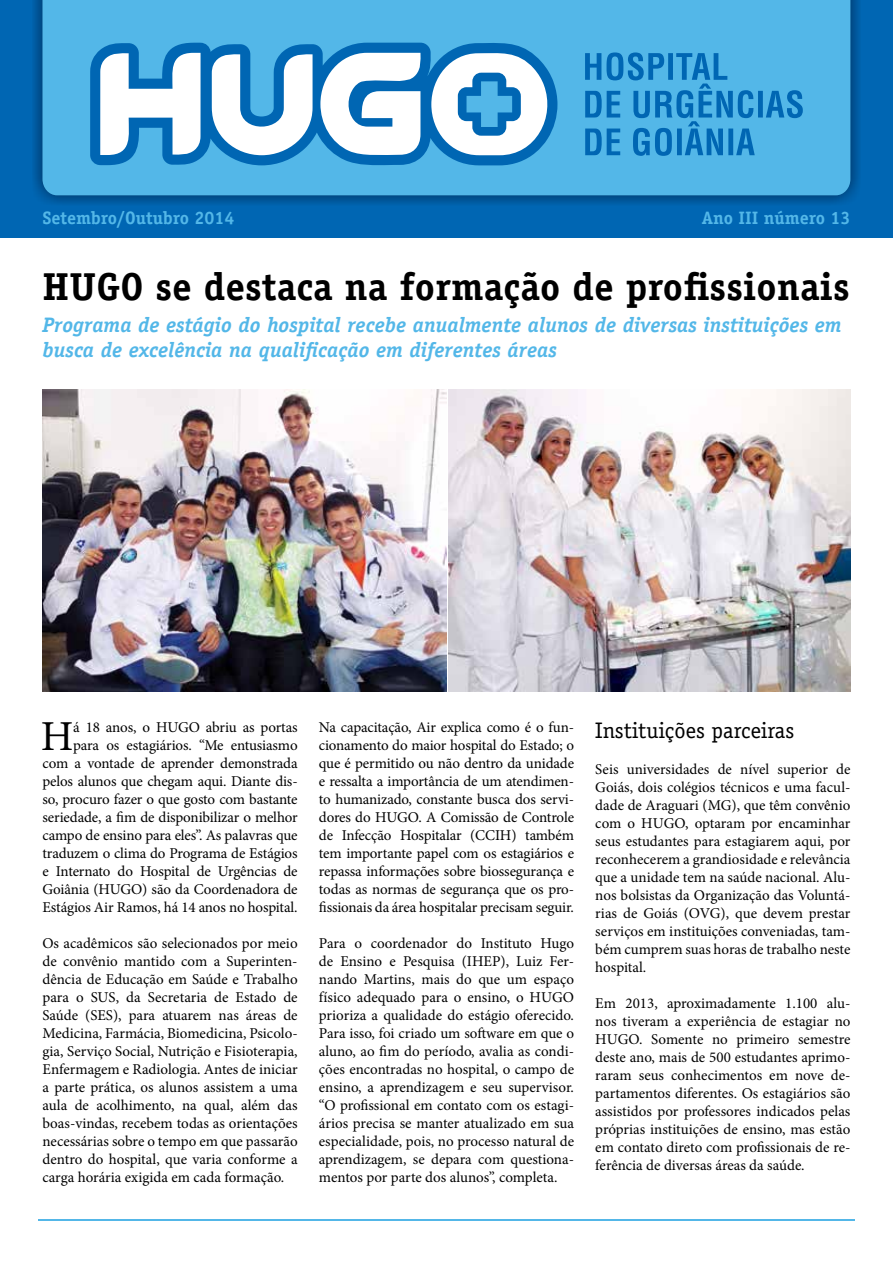
<style>
.page{position:relative;width:893px;height:1263px;background:#fff}
.page>*{position:absolute;margin:0;border:0;box-sizing:border-box;transform-origin:0 0}
.t1{font:42.75px "Minion Pro";color:#000}
.t2{font:700 39px "Officina Serif";letter-spacing:.005em;color:#000}
.t3{font:22.5px "Officina Serif";color:#000}
.t4{font:italic 700 21px/25.2px "Officina Serif";color:#53b7e8}
.t5{font:700 18px "Officina Serif";color:#53b7e8}
.t6{font:15px/18px "Minion Pro";letter-spacing:-.01em;color:#000;text-align:justify}
</style>
<div class="page">
<hr style="left:38px;top:1220px;width:817px;height:1px;background:#53b7e8">
<div style="left:0;top:0;width:893px;height:237px;background:#0066b3"></div>
<img style="left:33px;top:0;width:826px;height:204px">
<div style="left:42px;top:0;width:808px;height:195px;background:#53b7e8"></div>
<svg style="left:90px;top:42px;width:467px;height:124px"></svg>
<svg style="left:100px;top:50px;width:456px;height:107px;fill:#fff"></svg>
<svg style="left:585px;top:52px;width:230px;height:120px"></svg>
<img style="left:43px;top:390px;width:403px;height:301px">
<img style="left:448px;top:390px;width:402px;height:301px">
<p class="t5" style="left:43px;top:206px;width:194px">Setembro/Outubro 2014</p>
<p class="t5" style="left:702px;top:206px;width:150px">Ano III número 13</p>
<h2 class="t2" style="left:43px;top:262px;width:809px">HUGO se destaca na formação de profissionais</h2>
<h3 class="t4" style="left:43px;top:312px;width:801px">Programa de estágio do hospital recebe anualmente alunos de diversas instituições em busca de excelência na qualificação em diferentes áreas</h3>
<p class="t6" style="left:42px;top:718px;width:257px;text-align:right">á 18 anos, o HUGO abriu as portas<br>para os estagiários. “Me entusiasmo<br>com a vontade de aprender demonstrada pelos alunos que chegam aqui. Diante dis&shy;so, procuro fazer o que gosto com bastante seriedade, a fim de disponibilizar o melhor campo de ensino para eles”. As palavras que traduzem o clima do Programa de Estágios e Internato do Hospital de Urgências de Goiânia (HUGO) são da Coordenadora de Estágios Air Ramos, há 14 anos no hospital.</p>
<p class="t6" style="left:42px;top:934px;width:257px">Os acadêmicos são selecionados por meio de convênio mantido com a Superinten&shy;dência de Educação em Saúde e Trabalho para o SUS, da Secretaria de Estado de Saúde (SES), para atuarem nas áreas de Medicina, Farmácia, Biomedicina, Psicolo&shy;gia, Serviço Social, Nutrição e Fisioterapia, Enfermagem e Radiologia. Antes de iniciar a parte prática, os alunos assistem a uma aula de acolhimento, na qual, além das boas-vindas, recebem todas as orientações necessárias sobre o tempo em que passarão dentro do hospital, que varia conforme a carga horária exigida em cada formação.</p>
<h1 class="t1" style="left:41px;top:707px;width:34px">H</h1>
<p class="t6" style="left:319px;top:718px;width:257px">Na capacitação, Air explica como é o fun&shy;cionamento do maior hospital do Estado; o que é permitido ou não dentro da unidade e ressalta a importância de um atendimen&shy;to humanizado, constante busca dos servi&shy;dores do HUGO. A Comissão de Controle de Infecção Hospitalar (CCIH) também tem importante papel com os estagiários e repassa informações sobre biossegurança e todas as normas de segurança que os pro&shy;fissionais da área hospitalar precisam seguir.</p>
<p class="t6" style="left:319px;top:934px;width:257px">Para o coordenador do Instituto Hugo de Ensino e Pesquisa (IHEP), Luiz Fer&shy;nando Martins, mais do que um espaço físico adequado para o ensino, o HUGO prioriza a qualidade do estágio oferecido.<br>Para isso, foi criado um software em que o aluno, ao fim do período, avalia as condi&shy;ções encontradas no hospital, o campo de ensino, a aprendizagem e seu supervisor. “O profissional em contato com os estagi&shy;ários precisa se manter atualizado em sua especialidade, pois, no processo natural de aprendizagem, se depara com questiona&shy;mentos por parte dos alunos”, completa.</p>
<h3 class="t3" style="left:595px;top:717px;width:200px">Instituições parceiras</h3>
<p class="t6" style="left:595px;top:760px;width:257px">Seis universidades de nível superior de Goiás, dois colégios técnicos e uma facul&shy;dade de Araguari (MG), que têm convênio com o HUGO, optaram por encaminhar seus estudantes para estagiarem aqui, por reconhecerem a grandiosidade e relevância que a unidade tem na saúde nacional. Alu&shy;nos bolsistas da Organização das Voluntá&shy;rias de Goiás (OVG), que devem prestar serviços em instituições conveniadas, tam&shy;bém cumprem suas horas de trabalho neste hospital.</p>
<p class="t6" style="left:595px;top:994px;width:257px">Em 2013, aproximadamente 1.100 alu&shy;nos tiveram a experiência de estagiar no HUGO. Somente no primeiro semestre deste ano, mais de 500 estudantes aprimo&shy;raram seus conhecimentos em nove de&shy;partamentos diferentes. Os estagiários são assistidos por professores indicados pelas próprias instituições de ensino, mas estão em contato direto com profissionais de re&shy;ferência de diversas áreas da saúde.</p>
</div>
